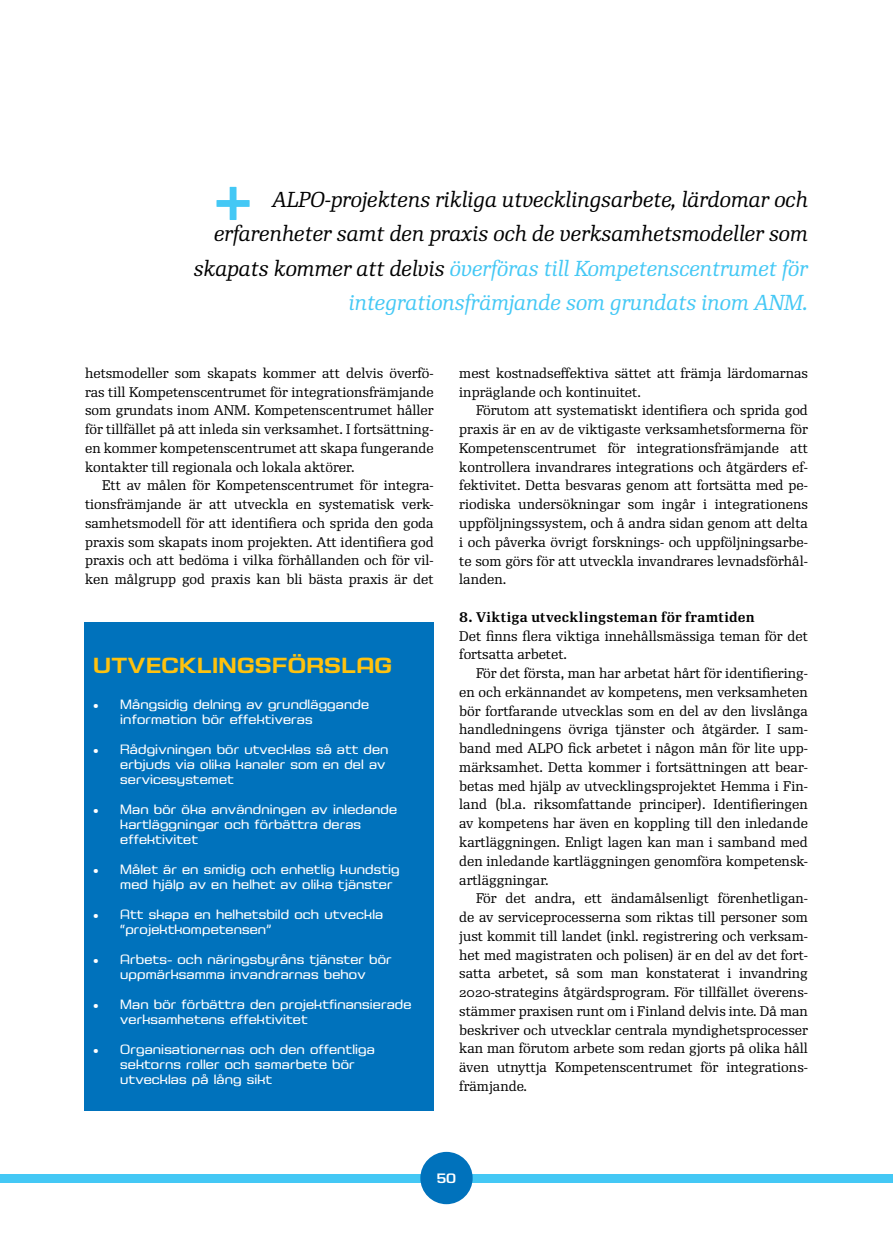
<style>
.page{position:relative;width:893px;height:1234px;background:#fff}
.page>*{position:absolute;margin:0;border:0;box-sizing:border-box;transform-origin:0 0}
.t1{font:700 72px "Re Public Std";color:#44c8f5}
.t2{font:italic 21px/34.5px "Re Public Std";color:#000;text-align:right}
.t3{font:700 19.5px "Saturn";letter-spacing:.01em;color:#ffc20e}
.t4{font:13.5px/18.8px "Re Public Std";color:#000;text-align:justify}
.t5{font:700 13.5px "Re Public Std";letter-spacing:.015em;color:#000}
.t6{font:600 12.15px "Saturn";color:#fff}
.t7{font:12px/15px "Saturn";letter-spacing:.01em;color:#fff}
.s1{color:#44c8f5}
</style>
<div class="page">
<div style="left:0;top:1173px;width:893px;height:8px;background:#44c8f5"></div>
<div style="left:420px;top:1151px;width:53px;height:52px;background:#0072bc;border-radius:50%"></div>
<div style="left:85px;top:621px;width:349px;height:489px;background:#0072bc"></div>
<h1 class="t1" style="left:213px;top:156px;width:42px">+</h1>
<h2 class="t2" style="left:194px;top:182px;width:616px">ALPO-projektens rikliga utvecklingsarbete, lärdomar och erfarenheter samt den praxis och de verksamhetsmodeller som skapats kommer att delvis <span class="s1">överföras till Kompetenscentrumet för integrationsfrämjande som grundats inom ANM.</span></h2>
<p class="t4" style="left:85px;top:364px;width:350px">hetsmodeller som skapats kommer att delvis överfö&shy;ras till Kompetenscentrumet för integrationsfrämjande som grundats inom ANM. Kompetenscentrumet håller för tillfället på att inleda sin verksamhet. I fortsättning&shy;en kommer kompetenscentrumet att skapa fungerande kontakter till regionala och lokala aktörer.</p>
<p class="t4" style="left:85px;top:476px;width:350px;text-indent:17px">Ett av målen för Kompetenscentrumet för integra&shy;tionsfrämjande är att utveckla en systematisk verk&shy;samhetsmodell för att identifiera och sprida den goda praxis som skapats inom projekten. Att identifiera god praxis och att bedöma i vilka förhållanden och för vil&shy;ken målgrupp god praxis kan bli bästa praxis är det</p>
<h3 class="t3" style="left:93px;top:651px;width:298px">UTVECKLINGSFÖRSLAG</h3>
<p class="t7" style="left:120px;top:696px;width:250px;text-indent:-27px">• Mångsidig delning av grundläggande information bör effektiveras</p>
<p class="t7" style="left:120px;top:741px;width:270px;text-indent:-27px">• Rådgivningen bör utvecklas så att den erbjuds via olika kanaler som en del av servicesystemet</p>
<p class="t7" style="left:120px;top:801px;width:278px;text-indent:-27px">• Man bör öka användningen av inledande kartläggningar och förbättra deras effektivitet</p>
<p class="t7" style="left:120px;top:861px;width:281px;text-indent:-27px">• Målet är en smidig och enhetlig kundstig med hjälp av en helhet av olika tjänster</p>
<p class="t7" style="left:120px;top:906px;width:264px;text-indent:-27px">• Att skapa en helhetsbild och utveckla “projektkompetensen”</p>
<p class="t7" style="left:93px;top:951px;width:300px;text-align:center">• Arbets- och näringsbyråns tjänster bör uppmärksamma invandrarnas behov</p>
<p class="t7" style="left:120px;top:996px;width:293px;text-indent:-27px">• Man bör förbättra den projektfinansierade verksamhetens effektivitet</p>
<p class="t7" style="left:120px;top:1041px;width:256px;text-indent:-27px">• Organisationernas och den offentliga sektorns roller och samarbete bör utvecklas på lång sikt</p>
<p class="t4" style="left:459px;top:364px;width:350px">mest kostnadseffektiva sättet att främja lärdomarnas inpräglande och kontinuitet.</p>
<p class="t4" style="left:459px;top:401px;width:350px;text-indent:17px">Förutom att systematiskt identifiera och sprida god praxis är en av de viktigaste verksamhetsformerna för Kompetenscentrumet för integrationsfrämjande att kontrollera invandrares integrations och åtgärders ef&shy;fektivitet. Detta besvaras genom att fortsätta med pe&shy;riodiska undersökningar som ingår i integrationens uppföljningssystem, och å andra sidan genom att delta i och påverka övrigt forsknings- och uppföljningsarbe&shy;te som görs för att utveckla invandrares levnadsförhål&shy;landen.</p>
<p class="t5" style="left:459px;top:608px;width:297px">8. Viktiga utvecklingsteman för framtiden</p>
<p class="t4" style="left:459px;top:626px;width:350px">Det finns flera viktiga innehållsmässiga teman för det fortsatta arbetet.</p>
<p class="t4" style="left:459px;top:664px;width:350px;text-indent:17px">För det första, man har arbetat hårt för identifiering&shy;en och erkännandet av kompetens, men verksamheten bör fortfarande utvecklas som en del av den livslånga handledningens övriga tjänster och åtgärder. I sam&shy;band med ALPO fick arbetet i någon mån för lite upp&shy;märksamhet. Detta kommer i fortsättningen att bear&shy;betas med hjälp av utvecklingsprojektet Hemma i Fin&shy;land (bl.a. riksomfattande principer). Identifieringen av kompetens har även en koppling till den inledande kartläggningen. Enligt lagen kan man i samband med den inledande kartläggningen genomföra kompetensk&shy;artläggningar.</p>
<p class="t4" style="left:459px;top:889px;width:350px;text-indent:17px">För det andra, ett ändamålsenligt förenhetligan&shy;de av serviceprocesserna som riktas till personer som just kommit till landet (inkl. registrering och verksam&shy;het med magistraten och polisen) är en del av det fort&shy;satta arbetet, så som man konstaterat i invandring 2020-strategins åtgärdsprogram. För tillfället överens&shy;stämmer praxisen runt om i Finland delvis inte. Då man beskriver och utvecklar centrala myndighetsprocesser kan man förutom arbete som redan gjorts på olika håll även utnyttja Kompetenscentrumet för integrations&shy;främjande.</p>
<p class="t6" style="left:437px;top:1169px;width:21px">50</p>
</div>
